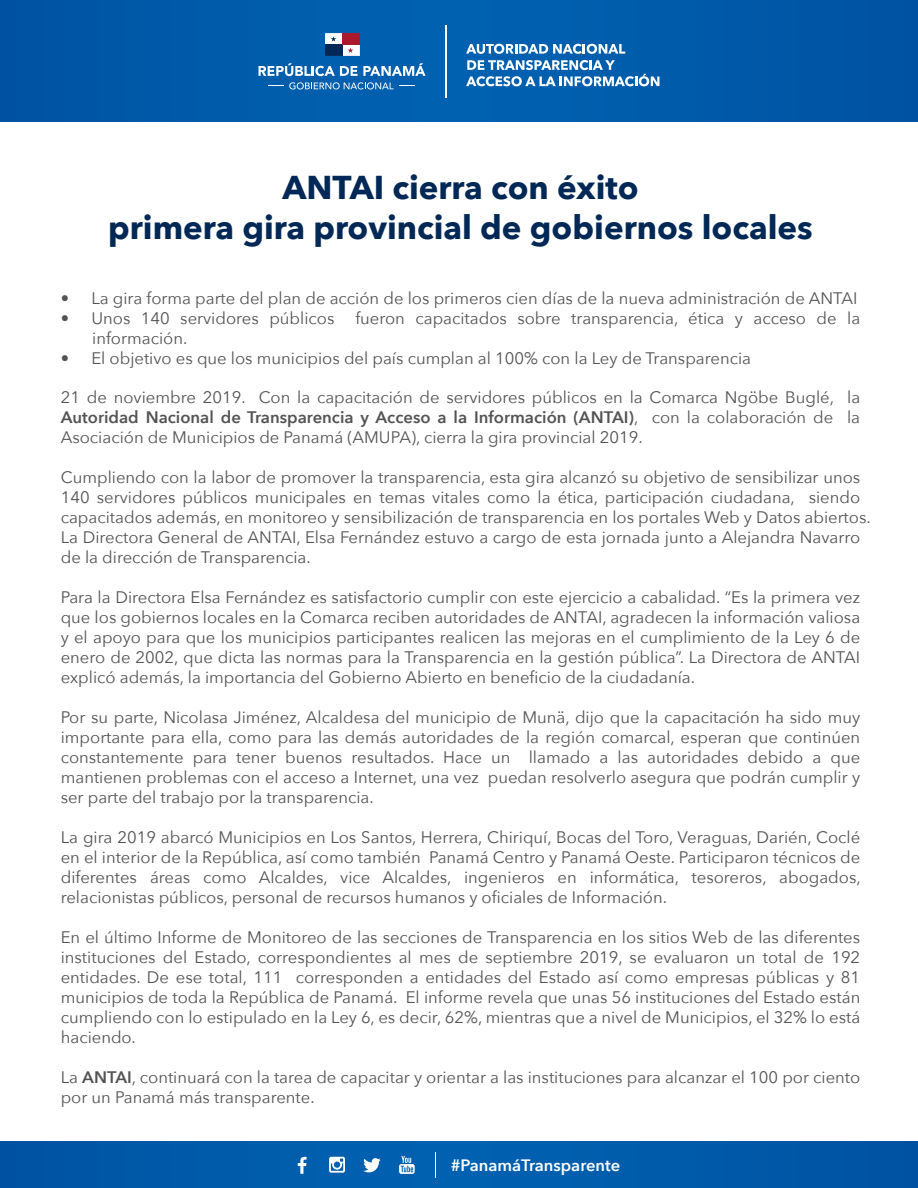
<style>
.page{position:relative;width:918px;height:1188px;background:#fff}
.page>*{position:absolute;margin:0;border:0;box-sizing:border-box;transform-origin:0 0}
.t1{font:700 33px/39.6px "Avenir Next";color:#002856;text-align:center}
.t2{font:16.65px/20px "Avenir Next";color:#535353;text-align:justify}
.t3{font:600 16.5px "Avenir Next";color:#fff}
.s1{font-weight:600}
</style>
<div class="page">
<div style="left:0;top:0;width:918px;height:122px;background:#005aaa"></div>
<div style="left:0;top:1142px;width:918px;height:46px;background:#005baa"></div>
<svg style="left:363px;top:1158px;width:18px;height:14px"></svg>
<svg style="left:298px;top:1157px;width:9px;height:17px"></svg>
<svg style="left:329px;top:1157px;width:16px;height:16px"></svg>
<svg style="left:399px;top:1156px;width:16px;height:18px"></svg>
<svg style="left:435px;top:1152px;width:1px;height:26px"></svg>
<svg style="left:466px;top:44px;width:159px;height:10px"></svg>
<svg style="left:466px;top:60px;width:193px;height:26px"></svg>
<svg style="left:259px;top:63px;width:167px;height:13px"></svg>
<svg style="left:268px;top:85px;width:15px;height:1px"></svg>
<svg style="left:400px;top:85px;width:15px;height:1px"></svg>
<svg style="left:289px;top:82px;width:105px;height:7px"></svg>
<svg style="left:325px;top:33px;width:34px;height:23px"></svg>
<hr style="left:446px;top:25px;width:1px;height:73px;background:#fff">
<h1 class="t1" style="left:108px;top:167px;width:706px">ANTAI cierra con éxito<br>primera gira provincial de gobiernos locales</h1>
<p class="t2" style="left:61px;top:287px;width:798px">• La gira forma parte del plan de acción de los primeros cien días de la nueva administración de ANTAI</p>
<p class="t2" style="left:61px;top:307px;width:275px">• Unos 140 servidores públicos</p>
<p class="t2" style="left:355px;top:307px;width:506px">fueron capacitados sobre transparencia, ética y acceso de la</p>
<p class="t2" style="left:92px;top:327px;width:97px">información.</p>
<p class="t2" style="left:61px;top:347px;width:692px">• El objetivo es que los municipios del país cumplan al 100% con la Ley de Transparencia</p>
<p class="t2" style="left:61px;top:387px;width:801px">21 de noviembre 2019. Con la capacitación de servidores públicos en la Comarca Ngöbe Buglé, la <span class="s1">Autoridad Nacional de Transparencia y Acceso a la Información (ANTAI)</span>, con la colaboración de la Asociación de Municipios de Panamá (AMUPA), cierra la gira provincial 2019.</p>
<p class="t2" style="left:61px;top:467px;width:811px;text-align:left">Cumpliendo con la labor de promover la transparencia, esta gira alcanzó su objetivo de sensibilizar unos 140 servidores públicos municipales en temas vitales como la ética, participación ciudadana, siendo capacitados además, en monitoreo y sensibilización de transparencia en los portales Web y Datos abiertos.<br>La Directora General de ANTAI, Elsa Fernández estuvo a cargo de esta jornada junto a Alejandra Navarro de la dirección de Transparencia.</p>
<p class="t2" style="left:61px;top:587px;width:801px">Para la Directora Elsa Fernández es satisfactorio cumplir con este ejercicio a cabalidad. “Es la primera vez que los gobiernos locales en la Comarca reciben autoridades de ANTAI, agradecen la información valiosa y el apoyo para que los municipios participantes realicen las mejoras en el cumplimiento de la Ley 6 de enero de 2002, que dicta las normas para la Transparencia en la gestión pública”. La Directora de ANTAI explicó además, la importancia del Gobierno Abierto en beneficio de la ciudadanía.</p>
<p class="t2" style="left:61px;top:707px;width:801px">Por su parte, Nicolasa Jiménez, Alcaldesa del municipio de Munä, dijo que la capacitación ha sido muy importante para ella, como para las demás autoridades de la región comarcal, esperan que continúen constantemente para tener buenos resultados. Hace un llamado a las autoridades debido a que mantienen problemas con el acceso a Internet, una vez puedan resolverlo asegura que podrán cumplir y ser parte del trabajo por la transparencia.</p>
<p class="t2" style="left:61px;top:827px;width:802px">La gira 2019 abarcó Municipios en Los Santos, Herrera, Chiriquí, Bocas del Toro, Veraguas, Darién, Coclé en el interior de la República, así como también Panamá Centro y Panamá Oeste. Participaron técnicos de diferentes áreas como Alcaldes, vice Alcaldes, ingenieros en informática, tesoreros, abogados, relacionistas públicos, personal de recursos humanos y oficiales de Información.</p>
<p class="t2" style="left:61px;top:926px;width:801px">En el último Informe de Monitoreo de las secciones de Transparencia en los sitios Web de las diferentes instituciones del Estado, correspondientes al mes de septiembre 2019, se evaluaron un total de 192 entidades. De ese total, 111 corresponden a entidades del Estado así como empresas públicas y 81 municipios de toda la República de Panamá. El informe revela que unas 56 instituciones del Estado están cumpliendo con lo estipulado en la Ley 6, es decir, 62%, mientras que a nivel de Municipios, el 32% lo está haciendo.</p>
<p class="t2" style="left:61px;top:1066px;width:801px">La <span class="s1">ANTAI</span>, continuará con la tarea de capacitar y orientar a las instituciones para alcanzar el 100 por ciento por un Panamá más transparente.</p>
<p class="t3" style="left:451px;top:1151px;width:171px">#PanamáTransparente</p>
</div>
